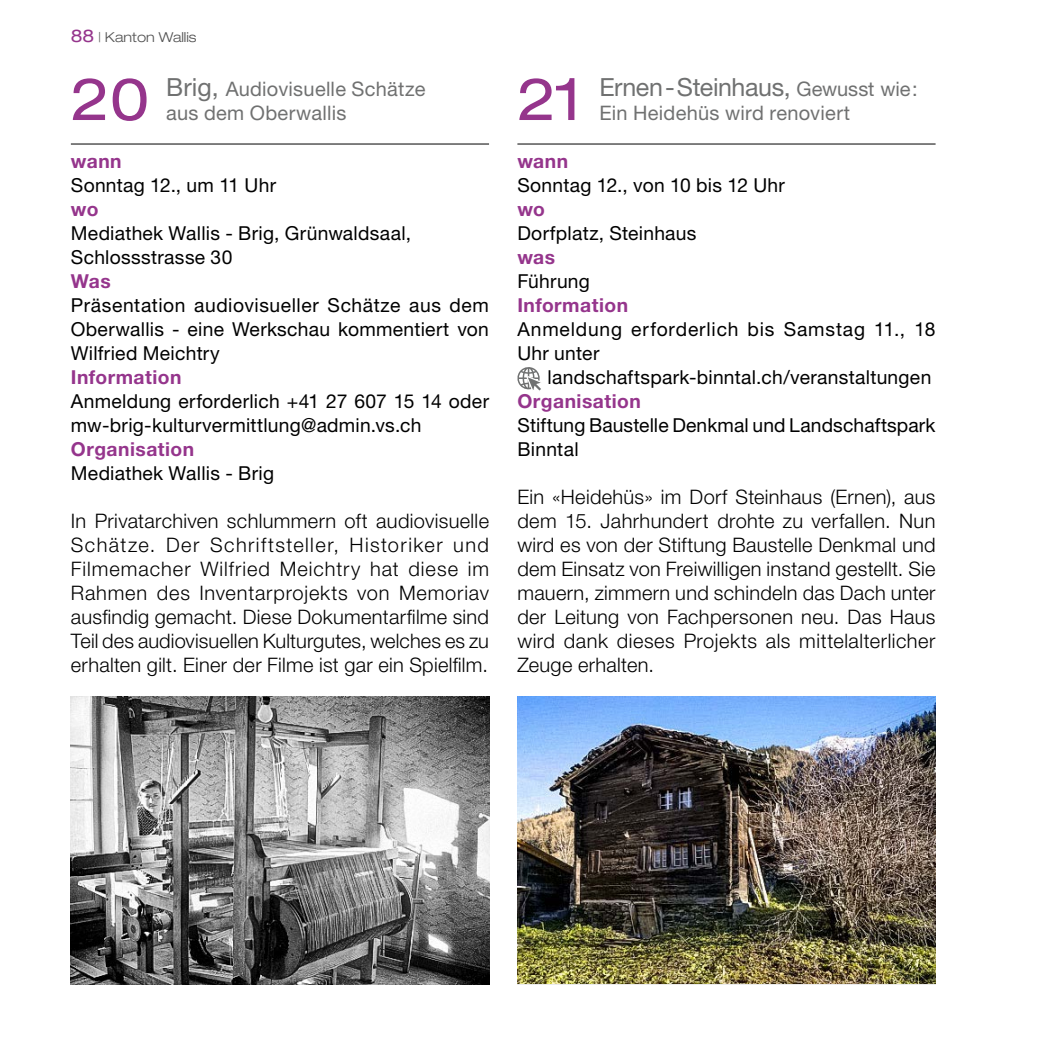
<style>
.page{position:relative;width:1049px;height:1049px;background:#fff}
.page>*{position:absolute;margin:0;border:0;box-sizing:border-box;transform-origin:0 0}
.t1{font:expanded 58.5px "Helvetica Neue LT Std";color:#95358c}
.t2{font:25px "Helvetica Neue LT Std";letter-spacing:-.015em;color:#707171}
.t3{font:300 20px/24px "Helvetica Neue LT Std";letter-spacing:.015em;color:#000;text-align:justify}
.t4{font:20px/24px "Helvetica Neue LT Std";letter-spacing:.015em;color:#707171}
.t5{font:19.25px/24px "Helvetica Neue LT Std";letter-spacing:.015em;color:#000}
.t6{font:700 19.25px "Helvetica Neue LT Std";letter-spacing:.025em;color:#95358c}
.t7{font:19.25px/24px "Helvetica Neue LT Std";letter-spacing:.04em;color:#000}
.t8{font:300 expanded 13.75px "Helvetica Neue LT Std";color:#515151}
.s1{font-weight:400;font-size:17.5px;color:#95358c}
.s2{font-size:25px}
.s3{font-size:20px}
</style>
<div class="page">
<hr style="left:71px;top:144px;width:418px;height:1px;background:#000">
<hr style="left:517px;top:144px;width:418px;height:1px;background:#000">
<svg style="left:517px;top:367px;width:24px;height:24px"></svg>
<img style="left:71px;top:696px;width:418px;height:288px">
<img style="left:517px;top:696px;width:418px;height:288px">
<p class="t8" style="left:71px;top:29px;width:127px"><span class="s1">88</span> | Kanton Wallis</p>
<h1 class="t1" style="left:71px;top:64px;width:80px">20</h1>
<p class="t4" style="left:166px;top:77px;width:261px"><span class="s2">Brig,</span> Audiovisuelle Schätze aus dem Oberwallis</p>
<p class="t6" style="left:71px;top:149px;width:52px">wann</p>
<p class="t5" style="left:71px;top:173px;width:207px">Sonntag 12., um 11 Uhr</p>
<p class="t6" style="left:71px;top:197px;width:29px">wo</p>
<p class="t5" style="left:71px;top:221px;width:342px">Mediathek Wallis - Brig, Grünwaldsaal,<br>Schlossstrasse 30</p>
<p class="t6" style="left:71px;top:269px;width:41px">Was</p>
<p class="t5" style="left:71px;top:293px;width:420px;text-align:justify">Präsentation audiovisueller Schätze aus dem Oberwallis - eine Werkschau kommentiert von Wilfried Meichtry</p>
<p class="t6" style="left:71px;top:365px;width:112px">Information</p>
<p class="t5" style="left:71px;top:389px;width:420px">Anmeldung erforderlich +41 27 607 15 14 oder mw-brig-kulturvermittlung@admin.vs.ch</p>
<p class="t6" style="left:71px;top:437px;width:125px">Organisation</p>
<p class="t5" style="left:71px;top:461px;width:205px">Mediathek Wallis - Brig</p>
<p class="t3" style="left:71px;top:508px;width:420px">In Privatarchiven schlummern oft audiovisuelle Schätze. Der Schriftsteller, Historiker und Filmemacher Wilfried Meichtry hat diese im Rahmen des Inventarprojekts von Memoriav ausfindig gemacht. Diese Dokumentarfilme sind Teil des audiovisuellen Kulturgutes, welches es zu erhalten gilt. Einer der Filme ist gar ein Spielfilm.</p>
<h1 class="t1" style="left:517px;top:64px;width:67px">21</h1>
<p class="t2" style="left:599px;top:72px;width:320px">Ernen-Steinhaus, <span class="s3">Gewusst wie:</span></p>
<p class="t4" style="left:599px;top:101px;width:252px">Ein Heidehüs wird renoviert</p>
<p class="t6" style="left:517px;top:149px;width:52px">wann</p>
<p class="t5" style="left:517px;top:173px;width:269px">Sonntag 12., von 10 bis 12 Uhr</p>
<p class="t6" style="left:517px;top:197px;width:29px">wo</p>
<p class="t5" style="left:517px;top:221px;width:181px">Dorfplatz, Steinhaus</p>
<p class="t6" style="left:517px;top:245px;width:39px">was</p>
<p class="t5" style="left:517px;top:269px;width:74px">Führung</p>
<p class="t6" style="left:517px;top:293px;width:112px">Information</p>
<p class="t7" style="left:517px;top:317px;width:420px">Anmeldung erforderlich bis Samstag 11., 18<br>Uhr unter</p>
<p class="t5" style="left:548px;top:365px;width:385px">landschaftspark-binntal.ch/veranstaltungen</p>
<p class="t6" style="left:517px;top:389px;width:125px">Organisation</p>
<p class="t5" style="left:517px;top:413px;width:420px">Stiftung Baustelle Denkmal und Landschaftspark<br>Binntal</p>
<p class="t3" style="left:517px;top:484px;width:420px">Ein «Heidehüs» im Dorf Steinhaus (Ernen), aus dem 15. Jahrhundert drohte zu verfallen. Nun wird es von der Stiftung Baustelle Denkmal und dem Einsatz von Freiwilligen instand gestellt. Sie mauern, zimmern und schindeln das Dach unter der Leitung von Fachpersonen neu. Das Haus wird dank dieses Projekts als mittelalterlicher Zeuge erhalten.</p>
</div>
